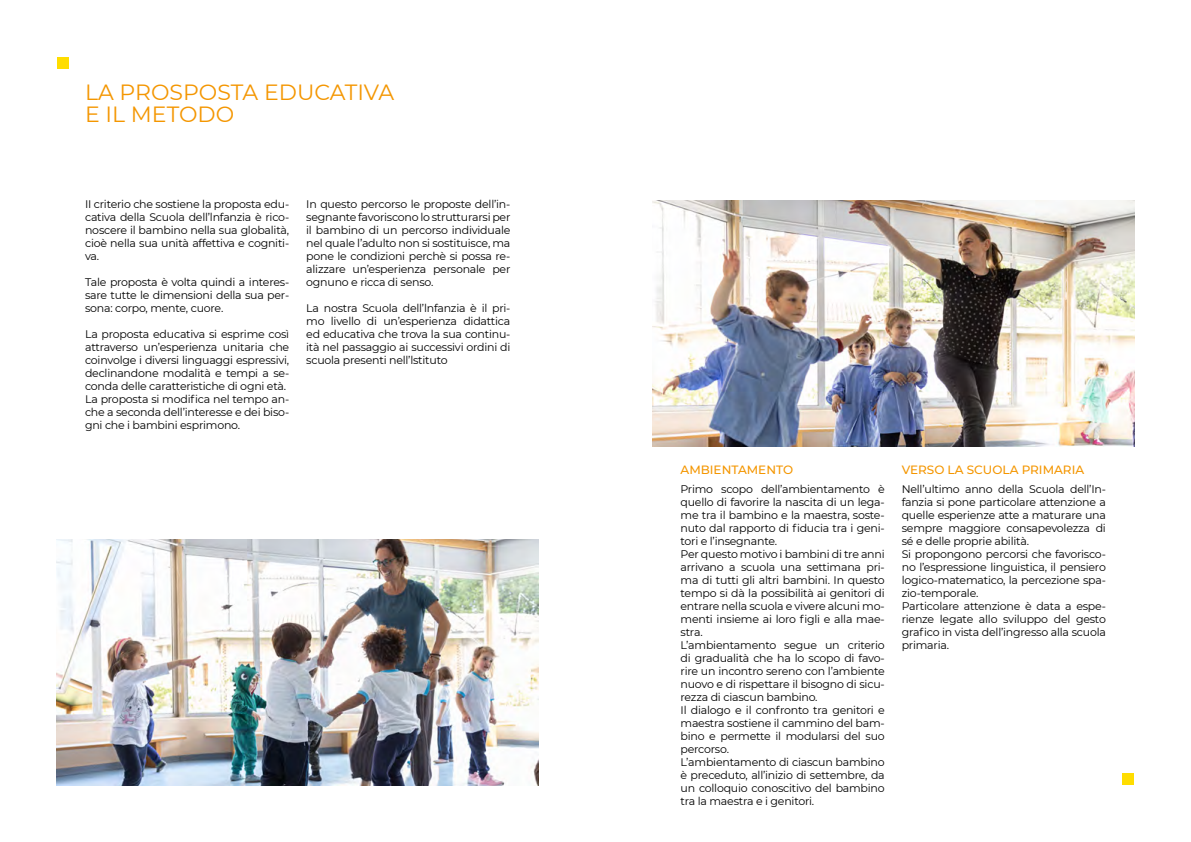
<style>
.page{position:relative;width:1191px;height:842px;background:#fff}
.page>*{position:absolute;margin:0;border:0;box-sizing:border-box;transform-origin:0 0}
.t1{font:22px/22px "Montserrat";color:#f49600}
.t2{font:500 12px "Montserrat";color:#f49600}
.t3{font:11px/13px "Montserrat";letter-spacing:-.02em;color:#000;text-align:justify}
</style>
<div class="page">
<img style="left:57px;top:539px;width:482px;height:246px">
<div style="left:57px;top:57px;width:12px;height:12px;background:#fd0"></div>
<div style="left:1122px;top:773px;width:12px;height:12px;background:#fd0"></div>
<img style="left:652px;top:201px;width:482px;height:245px">
<h1 class="t1" style="left:85px;top:81px;width:311px">LA PROSPOSTA EDUCATIVA<br>E IL METODO</h1>
<p class="t3" style="left:85px;top:197px;width:206px">II criterio che sostiene la proposta edu&shy;cativa della Scuola dell’lnfanzia è rico&shy;noscere il bambino nella sua globalità, cioè nella sua unità affettiva e cogniti&shy;va.</p>
<p class="t3" style="left:85px;top:275px;width:206px">Tale proposta è volta quindi a interes&shy;sare tutte le dimensioni della sua per&shy;sona: corpo, mente, cuore.</p>
<p class="t3" style="left:85px;top:327px;width:206px;text-align:left">La proposta educativa si esprime così attraverso un’esperienza unitaria che coinvolge i diversi linguaggi espressivi, declinandone modalità e tempi a se&shy;conda delle caratteristiche di ogni età.<br>La proposta si modifica nel tempo an&shy;che a seconda dell’interesse e dei biso&shy;gni che i bambini esprimono.</p>
<p class="t3" style="left:306px;top:197px;width:206px">In questo percorso le proposte dell’in&shy;segnante favoriscono lo strutturarsi per il bambino di un percorso individuale nel quale l’adulto non si sostituisce, ma pone le condizioni perchè si possa re&shy;alizzare un’esperienza personale per ognuno e ricca di senso.</p>
<p class="t3" style="left:306px;top:301px;width:206px">La nostra Scuola dell’lnfanzia è il pri&shy;mo livello di un’esperienza didattica ed educativa che trova la sua continu&shy;ità nel passaggio ai successivi ordini di scuola presenti nell’lstituto</p>
<p class="t2" style="left:680px;top:461px;width:114px">AMBIENTAMENTO</p>
<p class="t3" style="left:680px;top:482px;width:206px;text-align:left">Primo scopo dell’ambientamento è quello di favorire la nascita di un lega&shy;me tra il bambino e la maestra, soste&shy;nuto dal rapporto di fiducia tra i geni&shy;tori e l’insegnante.<br>Per questo motivo i bambini di tre anni arrivano a scuola una settimana pri&shy;ma di tutti gli altri bambini. In questo tempo si dà la possibilità ai genitori di entrare nella scuola e vivere alcuni mo&shy;menti insieme ai loro figli e alla mae&shy;stra.<br>L’ambientamento segue un criterio di gradualità che ha lo scopo di favo&shy;rire un incontro sereno con l’ambiente nuovo e di rispettare il bisogno di sicu&shy;rezza di ciascun bambino.<br>Il dialogo e il confronto tra genitori e maestra sostiene il cammino del bam&shy;bino e permette il modularsi del suo percorso.<br>L’ambientamento di ciascun bambino è preceduto, all’inizio di settembre, da un colloquio conoscitivo del bambino tra la maestra e i genitori.</p>
<p class="t2" style="left:901px;top:461px;width:184px">VERSO LA SCUOLA PRIMARIA</p>
<p class="t3" style="left:901px;top:482px;width:206px;text-align:left">Nell’ultimo anno della Scuola dell’In&shy;fanzia si pone particolare attenzione a quelle esperienze atte a maturare una sempre maggiore consapevolezza di sé e delle proprie abilità.<br>Si propongono percorsi che favorisco&shy;no l’espressione linguistica, il pensiero logico-matematico, la percezione spa&shy;zio-temporale.<br>Particolare attenzione è data a espe&shy;rienze legate allo sviluppo del gesto grafico in vista dell’ingresso alla scuola primaria.</p>
</div>
